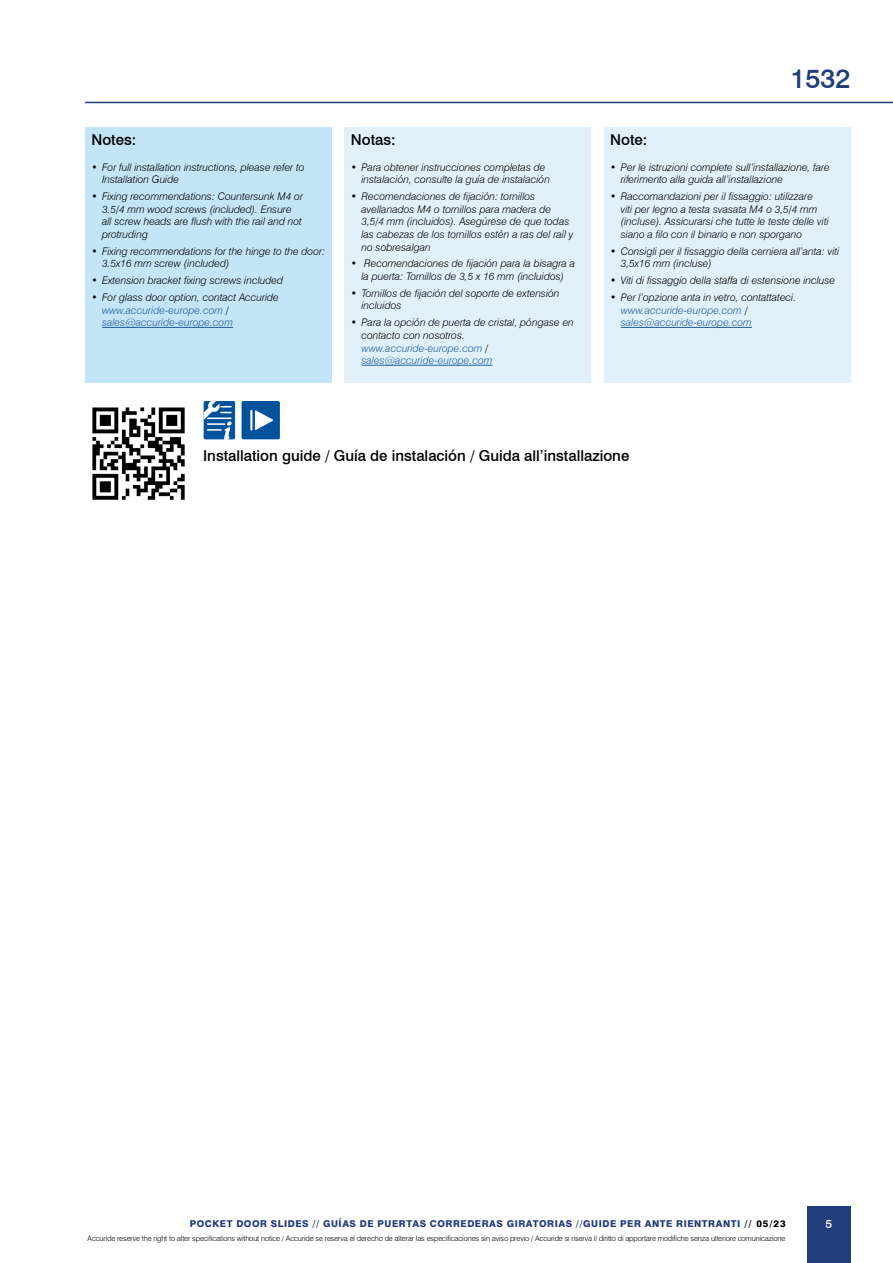
<style>
.page{position:relative;width:893px;height:1263px;background:#fff}
.page>*{position:absolute;margin:0;border:0;box-sizing:border-box;transform-origin:0 0}
.t1{font:500 27px "Swiss 721 BT";color:#203d7c}
.t2{font:500 15px "Swiss 721 BT";color:#000}
.t3{font:500 12px "Swiss 721 BT";color:#fff}
.t4{font:italic 300 10.5px/12.6px "Swiss 721 BT";color:#000}
.t5{font:italic 300 10.5px/12.6px "Swiss 721 BT";color:#215e9e}
.t6{font:800 9.45px "Swiss 721 BT";letter-spacing:.055em;color:#203d7c}
.t7{font:300 7.5px "Swiss 721 BT";letter-spacing:-.015em;color:#000}
.s1{color:#000}
.s2{color:#215e9e}
</style>
<div class="page">
<hr style="left:85px;top:102px;width:808px;height:1px;background:#203d7c">
<div style="left:807px;top:1206px;width:43px;height:57px;background:#203d7c"></div>
<div style="left:85px;top:128px;width:247px;height:255px;background:#c4e5f8"></div>
<hr style="left:102px;top:327px;width:131px;height:1px;background:#215e9e">
<div style="left:344px;top:128px;width:247px;height:255px;background:#e0f1fb"></div>
<hr style="left:361px;top:365px;width:131px;height:1px;background:#215e9e">
<div style="left:604px;top:128px;width:246px;height:255px;background:#e0f1fb"></div>
<hr style="left:621px;top:327px;width:131px;height:1px;background:#215e9e">
<svg style="left:204px;top:401px;width:31px;height:39px"></svg>
<div style="left:242px;top:401px;width:38px;height:38px;background:#00529c;border-radius:2px"></div>
<svg style="left:250px;top:410px;width:23px;height:21px"></svg>
<img style="left:92px;top:407px;width:93px;height:93px">
<h2 class="t2" style="left:91px;top:131px;width:46px">Notes:</h2>
<p class="t4" style="left:102px;top:161px;width:204px;text-indent:-11px">• For full installation instructions, please refer to<br>Installation Guide</p>
<p class="t4" style="left:102px;top:190px;width:203px;text-indent:-11px">• Fixing recommendations: Countersunk M4 or 3.5/4 mm wood screws (included). Ensure all screw heads are flush with the rail and not protruding</p>
<p class="t4" style="left:102px;top:245px;width:225px;text-indent:-11px">• Fixing recommendations for the hinge to the door:<br>3.5x16 mm screw (included)</p>
<p class="t4" style="left:91px;top:274px;width:193px">• Extension bracket fixing screws included</p>
<p class="t5" style="left:102px;top:291px;width:178px;text-indent:-11px"><span class="s1">• For glass door option, contact Accuride </span>www.accuride-europe.com <span class="s1">/ </span>sales@accuride-europe.com</p>
<h2 class="t2" style="left:351px;top:131px;width:46px">Notas:</h2>
<p class="t4" style="left:361px;top:161px;width:190px;text-indent:-11px">• Para obtener instrucciones completas de instalación, consulte la guía de instalación</p>
<p class="t4" style="left:361px;top:190px;width:214px;text-indent:-11px">• Recomendaciones de fijación: tornillos avellanados M4 o tornillos para madera de 3,5/4 mm (incluidos). Asegúrese de que todas las cabezas de los tornillos estén a ras del raíl y no sobresalgan</p>
<p class="t4" style="left:351px;top:257px;width:226px;text-align:center">• Recomendaciones de fijación para la bisagra a la puerta: Tornillos de 3,5 x 16 mm (incluidos)</p>
<p class="t4" style="left:361px;top:287px;width:200px;text-indent:-11px">• Tornillos de fijación del soporte de extensión incluidos</p>
<p class="t4" style="left:361px;top:316px;width:214px;text-indent:-11px">• Para la opción de puerta de cristal, póngase en contacto con nosotros. <span class="s2">www.accuride-europe.com</span> / <span class="s2">sales@accuride-europe.com</span></p>
<h1 class="t1" style="left:790px;top:62px;width:61px">1532</h1>
<h2 class="t2" style="left:610px;top:131px;width:39px">Note:</h2>
<p class="t4" style="left:621px;top:161px;width:211px;text-indent:-11px">• Per le istruzioni complete sull’installazione, fare riferimento alla guida all’installazione</p>
<p class="t4" style="left:621px;top:190px;width:209px;text-indent:-11px">• Raccomandazioni per il fissaggio: utilizzare<br>viti per legno a testa svasata M4 o 3,5/4 mm (incluse). Assicurarsi che tutte le teste delle viti siano a filo con il binario e non sporgano</p>
<p class="t4" style="left:621px;top:245px;width:220px;text-indent:-11px">• Consigli per il fissaggio della cerniera all’anta: viti<br>3,5x16 mm (incluse)</p>
<p class="t4" style="left:610px;top:274px;width:227px">• Viti di fissaggio della staffa di estensione incluse</p>
<p class="t5" style="left:621px;top:291px;width:177px;text-indent:-11px"><span class="s1">• Per l’opzione anta in vetro, contattateci. </span>www.accuride-europe.com <span class="s1">/ </span>sales@accuride-europe.com</p>
<h2 class="t2" style="left:203px;top:446px;width:428px">Installation guide / Guía de instalación / Guida all’installazione</h2>
<p class="t6" style="left:190px;top:1218px;width:597px">POCKET DOOR SLIDES // GUÍAS DE PUERTAS CORREDERAS GIRATORIAS //GUIDE PER ANTE RIENTRANTI <span class="s1">// 05/23</span></p>
<p class="t3" style="left:825px;top:1217px;width:8px">5</p>
<p class="t7" style="left:88px;top:1233px;width:699px">Accuride reserve the right to alter specifications without notice / Accuride se reserva el derecho de alterar las especificaciones sin aviso previo / Accuride si riserva il diritto di apportare modifiche senza ulteriore comunicazione</p>
</div>
